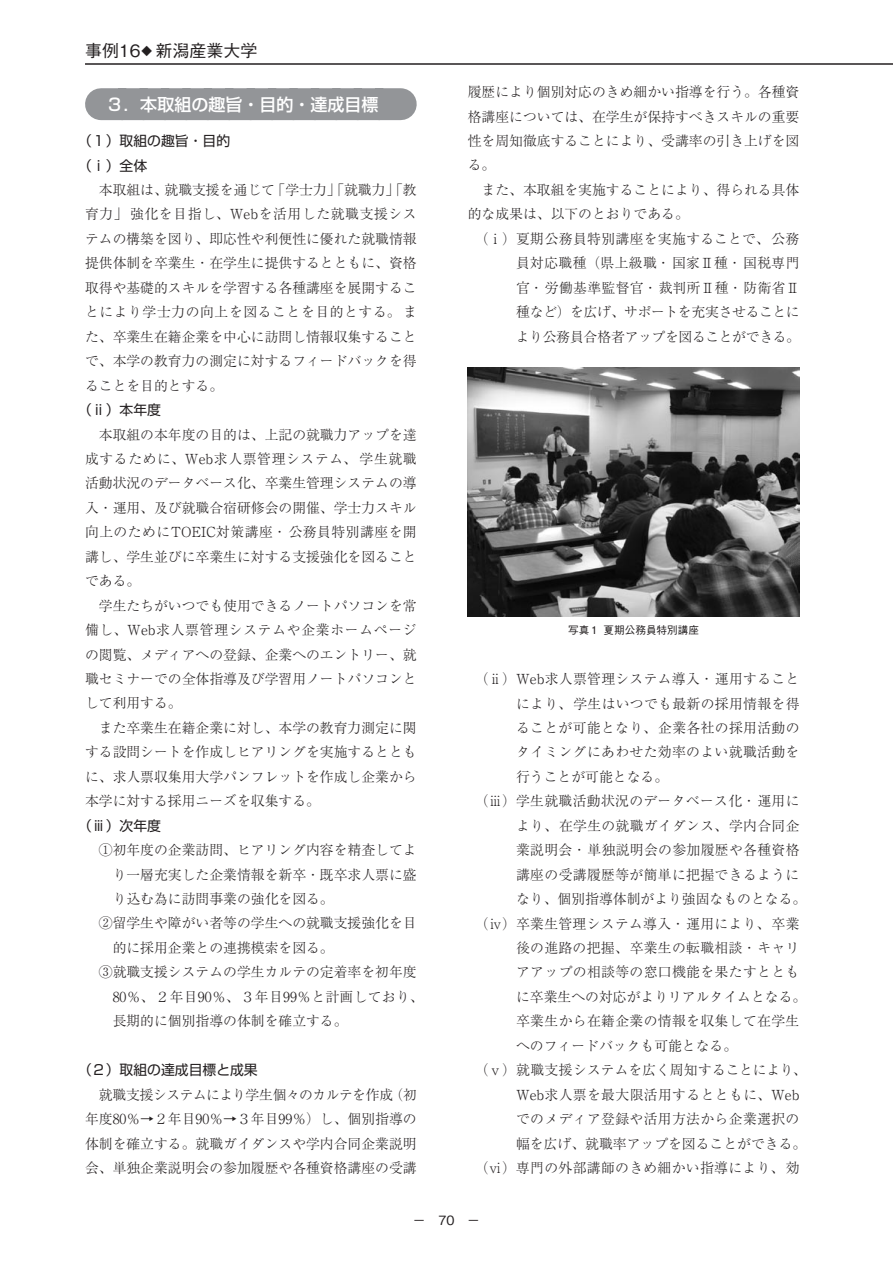
<style>
.page{position:relative;width:893px;height:1263px;background:#fff}
.page>*{position:absolute;margin:0;border:0;box-sizing:border-box;transform-origin:0 0}
.t1{font:500 16.95px "Shin Go Pro";color:#fff}
.t2{font:500 16.95px "Gothic BBB Pro";color:#231f20}
.t3{font:300 13.8px/24.5px "Ryumin Pro";color:#231f20;text-align:justify}
.t4{font:300 13.8px "Ryumin Pro";letter-spacing:.025em;color:#231f20}
.t5{font:300 13.8px "Ryumin Pro";letter-spacing:.02em;color:#231f20}
.t6{font:13.8px/24.5px "Shin Go Pro";color:#231f20}
.t7{font:300 13.8px "Ryumin Pro";letter-spacing:.03em;color:#231f20}
.t8{font:300 13.8px "Ryumin Pro";letter-spacing:-.02em;color:#231f20}
.t9{font:300 13.8px "Ryumin Pro";letter-spacing:-.025em;color:#231f20}
.t10{font:500 12.75px "Gothic BBB Pro";color:#231f20}
.t11{font:500 10.65px "Gothic BBB Pro";color:#231f20}
.s1{font-size:10.65px}
</style>
<div class="page">
<hr style="left:85px;top:64px;width:808px;height:1px;background:#231f20">
<div style="left:101px;top:88px;width:300px;height:32px;background:#939598"></div>
<img style="left:468px;top:368px;width:331px;height:248px">
<p class="t2" style="left:85px;top:38px;width:174px">事例16<span class="s1">◆</span> 新潟産業大学</p>
<p class="t1" style="left:106px;top:90px;width:274px">３．本取組の趣旨・目的・達成目標</p>
<p class="t6" style="left:78px;top:127px;width:154px">（１）取組の趣旨・目的（ⅰ）全体</p>
<p class="t3" style="left:85px;top:176px;width:333px;text-indent:14px">本取組は、就職支援を通じて「学士力」「就職力」「教育力」強化を目指し、Webを活用した就職支援システムの構築を図り、即応性や利便性に優れた就職情報提供体制を卒業生・在学生に提供するとともに、資格取得や基礎的スキルを学習する各種講座を展開することにより学士力の向上を図ることを目的とする。また、卒業生在籍企業を中心に訪問し情報収集することで、本学の教育力の測定に対するフィードバックを得ることを目的とする。</p>
<p class="t6" style="left:78px;top:396px;width:84px">（ⅱ）本年度</p>
<p class="t3" style="left:85px;top:421px;width:333px;text-indent:14px">本取組の本年度の目的は、上記の就職力アップを達成するために、Web求人票管理システム、学生就職活動状況のデータベース化、卒業生管理システムの導入・運用、及び就職合宿研修会の開催、学士力スキル向上のためにTOEIC対策講座・公務員特別講座を開講し、学生並びに卒業生に対する支援強化を図ることである。</p>
<p class="t3" style="left:85px;top:592px;width:333px;text-indent:14px">学生たちがいつでも使用できるノートパソコンを常備し、Web求人票管理システムや企業ホームページの閲覧、メディアへの登録、企業へのエントリー、就職セミナーでの全体指導及び学習用ノートパソコンとして利用する。</p>
<p class="t3" style="left:85px;top:714px;width:333px;text-indent:14px">また卒業生在籍企業に対し、本学の教育力測定に関する設問シートを作成しヒアリングを実施するとともに、求人票収集用大学パンフレットを作成し企業から本学に対する採用ニーズを収集する。</p>
<p class="t6" style="left:78px;top:811px;width:84px">（ⅲ）次年度</p>
<p class="t3" style="left:99px;top:837px;width:319px">①初年度の企業訪問、ヒアリング内容を精査してよ</p>
<p class="t3" style="left:113px;top:861px;width:306px">り一層充実した企業情報を新卒・既卒求人票に盛</p>
<p class="t3" style="left:113px;top:885px;width:223px">り込む為に訪問事業の強化を図る。</p>
<p class="t3" style="left:99px;top:910px;width:319px">②留学生や障がい者等の学生への就職支援強化を目</p>
<p class="t3" style="left:113px;top:934px;width:223px">的に採用企業との連携模索を図る。</p>
<p class="t3" style="left:99px;top:959px;width:319px">③就職支援システムの学生カルテの定着率を初年度</p>
<p class="t5" style="left:113px;top:986px;width:312px">80％、２年目90％、３年目99％と計画しており、</p>
<p class="t3" style="left:113px;top:1008px;width:236px">長期的に個別指導の体制を確立する。</p>
<p class="t6" style="left:78px;top:1056px;width:181px">（２）取組の達成目標と成果</p>
<p class="t3" style="left:85px;top:1081px;width:333px;text-indent:14px">就職支援システムにより学生個々のカルテを作成（初年度80％→２年目90％→３年目99％）し、個別指導の体制を確立する。就職ガイダンスや学内合同企業説明会、単独企業説明会の参加履歴や各種資格講座の受講</p>
<p class="t3" style="left:468px;top:79px;width:333px">履歴により個別対応のきめ細かい指導を行う。各種資格講座については、在学生が保持すべきスキルの重要性を周知徹底することにより、受講率の引き上げを図る。</p>
<p class="t3" style="left:482px;top:176px;width:319px">また、本取組を実施することにより、得られる具体</p>
<p class="t3" style="left:468px;top:201px;width:223px">的な成果は、以下のとおりである。</p>
<p class="t4" style="left:475px;top:228px;width:326px">（ⅰ）夏期公務員特別講座を実施することで、公務</p>
<p class="t4" style="left:516px;top:252px;width:285px">員対応職種（県上級職・国家Ⅱ種・国税専門</p>
<p class="t4" style="left:516px;top:277px;width:285px">官・労働基準監督官・裁判所Ⅱ種・防衛省Ⅱ</p>
<p class="t8" style="left:516px;top:301px;width:285px">種など）を広げ、サポートを充実させることに</p>
<p class="t9" style="left:516px;top:326px;width:286px">より公務員合格者アップを図ることができる。</p>
<p class="t11" style="left:568px;top:622px;width:133px">写真１ 夏期公務員特別講座</p>
<p class="t5" style="left:475px;top:668px;width:326px">（ⅱ）Web求人票管理システム導入・運用すること</p>
<p class="t4" style="left:516px;top:692px;width:285px">により、学生はいつでも最新の採用情報を得</p>
<p class="t4" style="left:516px;top:717px;width:285px">ることが可能となり、企業各社の採用活動の</p>
<p class="t4" style="left:516px;top:741px;width:285px">タイミングにあわせた効率のよい就職活動を</p>
<p class="t3" style="left:516px;top:763px;width:154px">行うことが可能となる。</p>
<p class="t4" style="left:475px;top:790px;width:326px">（ⅲ）学生就職活動状況のデータベース化・運用に</p>
<p class="t5" style="left:516px;top:815px;width:285px">より、在学生の就職ガイダンス、学内合同企</p>
<p class="t4" style="left:516px;top:839px;width:285px">業説明会・単独説明会の参加履歴や各種資格</p>
<p class="t4" style="left:516px;top:864px;width:285px">講座の受講履歴等が簡単に把握できるように</p>
<p class="t3" style="left:516px;top:885px;width:292px">なり、個別指導体制がより強固なものとなる。</p>
<p class="t5" style="left:475px;top:912px;width:326px">（ⅳ）卒業生管理システム導入・運用により、卒業</p>
<p class="t5" style="left:516px;top:937px;width:285px">後の進路の把握、卒業生の転職相談・キャリ</p>
<p class="t4" style="left:516px;top:961px;width:285px">アアップの相談等の窓口機能を果たすととも</p>
<p class="t3" style="left:516px;top:983px;width:292px">に卒業生への対応がよりリアルタイムとなる。</p>
<p class="t4" style="left:516px;top:1010px;width:285px">卒業生から在籍企業の情報を収集して在学生</p>
<p class="t3" style="left:516px;top:1032px;width:223px">へのフィードバックも可能となる。</p>
<p class="t3" style="left:475px;top:1057px;width:334px">（ⅴ）就職支援システムを広く周知することにより、</p>
<p class="t7" style="left:516px;top:1084px;width:285px">Web求人票を最大限活用するとともに、Web</p>
<p class="t4" style="left:516px;top:1108px;width:285px">でのメディア登録や活用方法から企業選択の</p>
<p class="t3" style="left:516px;top:1130px;width:292px">幅を広げ、就職率アップを図ることができる。</p>
<p class="t4" style="left:475px;top:1157px;width:326px">（ⅵ）専門の外部講師のきめ細かい指導により、効</p>
<p class="t10" style="left:413px;top:1210px;width:69px">－　70　－</p>
</div>
